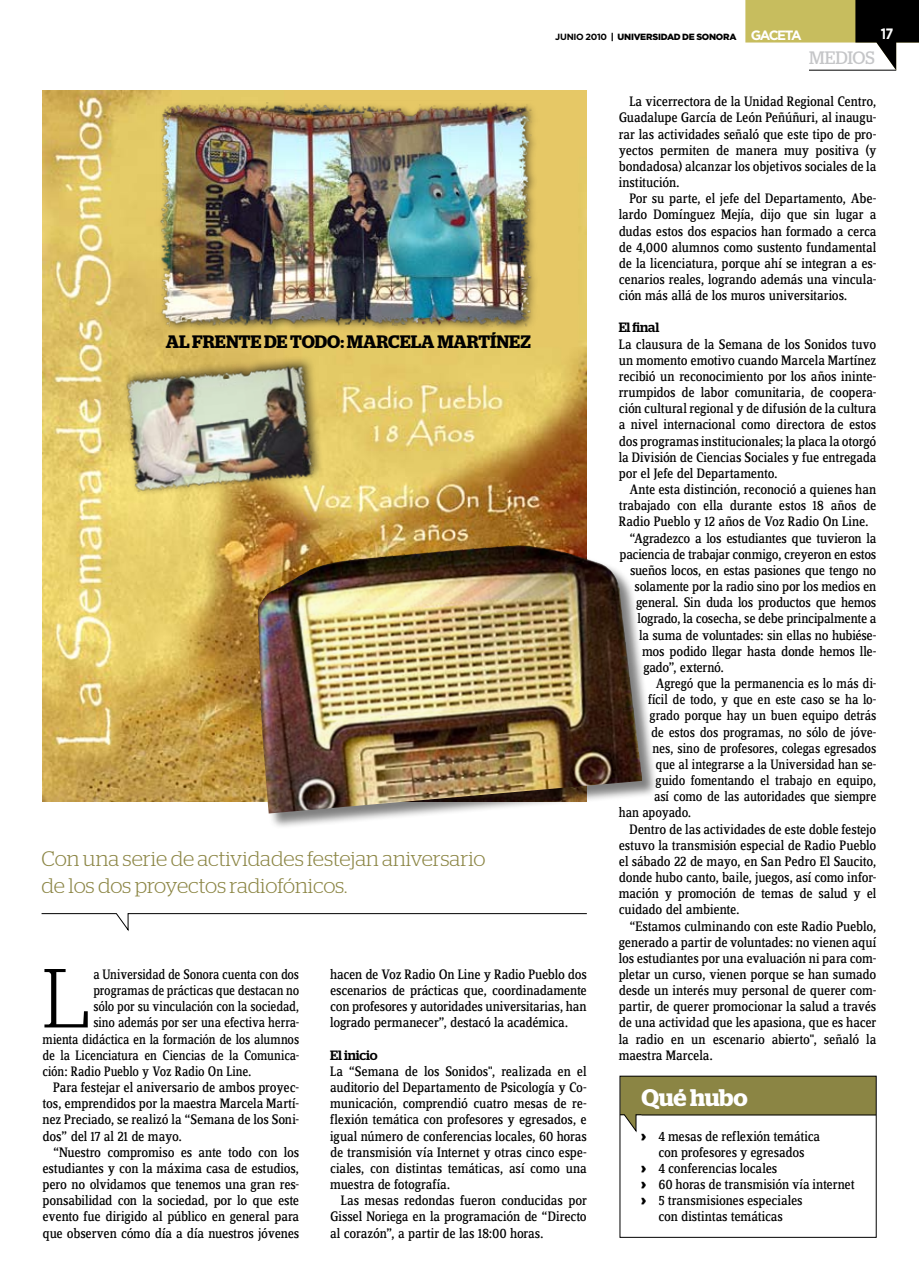
<style>
.page{position:relative;width:919px;height:1276px;background:#fff}
.page>*{position:absolute;margin:0;border:0;box-sizing:border-box;transform-origin:0 0}
.t1{font:300 83.55px "Stag";color:#000}
.t2{font:600 24px "Stag";color:#fff}
.t3{font:300 21px/26.7px "Stag";letter-spacing:-.005em;color:#8b8544}
.t4{font:600 18px "Stag";letter-spacing:-.005em;color:#000}
.t5{font:18px "Stag";color:#c5c6c8}
.t6{font:700 15px "Gotham";color:#fff;scale:.85 1}
.t7{font:14.25px/16.2px "Zine Serif Dis";letter-spacing:-.015em;color:#000;text-align:justify}
.t8{font:14.25px "Zine Serif Dis";letter-spacing:-.015em;color:#000;scale:.95 1}
.t9{font:500 13.5px "Stag";letter-spacing:-.01em;color:#000}
.t10{font:700 13.5px "Gotham";letter-spacing:-.115em;color:#fff}
.t11{font:700 9px "Gotham";letter-spacing:-.03em;color:#000}
.t12{font:900 9px "Gotham";color:#000}
.s1{font-weight:900}
.s2{font-family:"Stag";font-weight:900;font-size:15px}
</style>
<div class="page">
<hr style="left:808px;top:70px;width:88px;height:1px;background:#000">
<div style="left:620px;top:1076px;width:255px;height:39px;background:#8b8544"></div>
<hr style="left:641px;top:1114px;width:234px;height:1px;background:#000">
<div style="left:619px;top:1076px;width:257px;height:161px;border:1px solid #000"></div>
<svg style="left:619px;top:1114px;width:23px;height:18px"></svg>
<img style="left:43px;top:90px;width:543px;height:711px">
<div style="left:151px;top:95px;width:400px;height:252px;background:#e5c866"></div>
<img style="left:156px;top:102px;width:378px;height:227px">
<div style="left:118px;top:350px;width:224px;height:158px;background:#000;opacity:.6"></div>
<img style="left:123px;top:362px;width:194px;height:132px">
<div style="left:258px;top:545px;width:417px;height:300px;background:#000;opacity:.5"></div>
<img style="left:259px;top:548px;width:216px;height:58px">
<svg style="left:41px;top:913px;width:546px;height:18px"></svg>
<svg style="left:745px;top:0;width:173px;height:70px"></svg>
<p class="t11" style="left:555px;top:31px;width:70px">JUNIO 2010 <span class="s1">| UNIVER</span></p>
<p class="t12" style="left:652px;top:30px;width:13px">SIDAD</p>
<p class="t12" style="left:682px;top:30px;width:28px">DE SONORA</p>
<p class="t10" style="left:750px;top:27px;width:52px">GACETA</p>
<p class="t6" style="left:880px;top:25px;width:16px">17</p>
<p class="t4" style="left:166px;top:331px;width:366px">AL FRENTE DE TODO: MARCELA MARTÍNEZ</p>
<h3 class="t3" style="left:42px;top:845px;width:445px">Con una serie de actividades festejan aniversario de los dos proyectos radiofónicos.</h3>
<h1 class="t1" style="left:43px;top:951px;width:49px">L</h1>
<p class="t8" style="left:93px;top:967px;width:218px">a Universidad de Sonora cuenta con dos</p>
<p class="t8" style="left:93px;top:983px;width:218px">programas de prácticas que destacan no</p>
<p class="t8" style="left:93px;top:999px;width:218px">sólo por su vinculación con la sociedad,</p>
<p class="t8" style="left:93px;top:1016px;width:218px">sino además por ser una efectiva herra-</p>
<p class="t8" style="left:43px;top:1032px;width:271px">mienta didáctica en la formación de los alumnos</p>
<p class="t8" style="left:43px;top:1048px;width:272px">de la Licenciatura en Ciencias de la Comunica-</p>
<p class="t8" style="left:43px;top:1064px;width:221px">ción: Radio Pueblo y Voz Radio On Line.</p>
<p class="t7" style="left:53px;top:1080px;width:247px">Para festejar el aniversario de ambos proyec-</p>
<p class="t7" style="left:43px;top:1096px;width:258px">tos, emprendidos por la maestra Marcela Martí-</p>
<p class="t7" style="left:43px;top:1112px;width:258px">nez Preciado, se realizó la “Semana de los Soni-</p>
<p class="t7" style="left:43px;top:1128px;width:141px">dos” del 17 al 21 de mayo.</p>
<p class="t7" style="left:53px;top:1144px;width:247px">“Nuestro compromiso es ante todo con los</p>
<p class="t7" style="left:43px;top:1160px;width:258px">estudiantes y con la máxima casa de estudios,</p>
<p class="t7" style="left:43px;top:1177px;width:258px">pero no olvidamos que tenemos una gran res-</p>
<p class="t7" style="left:43px;top:1193px;width:258px">ponsabilidad con la sociedad, por lo que este</p>
<p class="t7" style="left:43px;top:1209px;width:258px">evento fue dirigido al público en general para</p>
<p class="t7" style="left:43px;top:1225px;width:258px">que observen cómo día a día nuestros jóvenes</p>
<p class="t7" style="left:330px;top:967px;width:258px">hacen de Voz Radio On Line y Radio Pueblo dos escenarios de prácticas que, coordinadamente con profesores y autoridades universitarias, han logrado permanecer”, destacó la académica.</p>
<p class="t9" style="left:330px;top:1047px;width:49px">El inicio</p>
<p class="t7" style="left:330px;top:1064px;width:258px">La “Semana de los Sonidos", realizada en el auditorio del Departamento de Psicología y Co&shy;municación, comprendió cuatro mesas de re&shy;flexión temática con profesores y egresados, e igual número de conferencias locales, 60 horas de transmisión vía Internet y otras cinco espe&shy;ciales, con distintas temáticas, así como una muestra de fotografía.</p>
<p class="t7" style="left:330px;top:1193px;width:258px;text-indent:11px">Las mesas redondas fueron conducidas por Gissel Noriega en la programación de “Directo al corazón”, a partir de las 18:00 horas.</p>
<p class="t5" style="left:809px;top:47px;width:12px">MEDIOS</p>
<p class="t7" style="left:618px;top:94px;width:259px;text-indent:11px">La vicerrectora de la Unidad Regional Centro, Guadalupe García de León Peñúñuri, al inaugu&shy;rar las actividades señaló que este tipo de pro&shy;yectos permiten de manera muy positiva (y bondadosa) alcanzar los objetivos sociales de la institución.</p>
<p class="t7" style="left:618px;top:191px;width:259px;text-indent:11px">Por su parte, el jefe del Departamento, Abe&shy;lardo Domínguez Mejía, dijo que sin lugar a dudas estos dos espacios han formado a cerca de 4,000 alumnos como sustento fundamental de la licenciatura, porque ahí se integran a es&shy;cenarios reales, logrando además una vincula&shy;ción más allá de los muros universitarios.</p>
<p class="t9" style="left:618px;top:320px;width:42px">El final</p>
<p class="t7" style="left:618px;top:336px;width:259px">La clausura de la Semana de los Sonidos tuvo un momento emotivo cuando Marcela Martínez recibió un reconocimiento por los años ininte&shy;rrumpidos de labor comunitaria, de coopera&shy;ción cultural regional y de difusión de la cultura a nivel internacional como directora de estos dos programas institucionales; la placa la otorgó la División de Ciencias Sociales y fue entregada por el Jefe del Departamento.</p>
<p class="t7" style="left:629px;top:482px;width:248px">Ante esta distinción, reconoció a quienes han</p>
<p class="t7" style="left:618px;top:498px;width:259px">trabajado con ella durante estos 18 años de</p>
<p class="t7" style="left:618px;top:514px;width:251px">Radio Pueblo y 12 años de Voz Radio On Line.</p>
<p class="t7" style="left:629px;top:530px;width:248px">“Agradezco a los estudiantes que tuvieron la</p>
<p class="t7" style="left:619px;top:547px;width:258px">paciencia de trabajar conmigo, creyeron en estos</p>
<p class="t7" style="left:630px;top:563px;width:248px">sueños locos, en estas pasiones que tengo no</p>
<p class="t7" style="left:634px;top:579px;width:243px">solamente por la radio sino por los medios en</p>
<p class="t7" style="left:636px;top:595px;width:242px">general. Sin duda los productos que hemos</p>
<p class="t7" style="left:637px;top:611px;width:240px">logrado, la cosecha, se debe principalmente a</p>
<p class="t7" style="left:639px;top:627px;width:239px">la suma de voluntades: sin ellas no hubiése-</p>
<p class="t7" style="left:642px;top:643px;width:236px">mos podido llegar hasta donde hemos lle-</p>
<p class="t7" style="left:643px;top:660px;width:82px">gado”, externó.</p>
<p class="t7" style="left:655px;top:676px;width:222px">Agregó que la permanencia es lo más di-</p>
<p class="t7" style="left:648px;top:692px;width:230px">fícil de todo, y que en este caso se ha lo-</p>
<p class="t7" style="left:649px;top:708px;width:228px">grado porque hay un buen equipo detrás</p>
<p class="t7" style="left:651px;top:724px;width:227px">de estos dos programas, no sólo de jóve-</p>
<p class="t7" style="left:652px;top:740px;width:225px">nes, sino de profesores, colegas egresados</p>
<p class="t7" style="left:655px;top:757px;width:222px">que al integrarse a la Universidad han se-</p>
<p class="t7" style="left:655px;top:773px;width:222px">guido fomentando el trabajo en equipo,</p>
<p class="t7" style="left:654px;top:789px;width:224px">así como de las autoridades que siempre</p>
<p class="t7" style="left:618px;top:805px;width:74px">han apoyado.</p>
<p class="t7" style="left:629px;top:821px;width:248px">Dentro de las actividades de este doble festejo</p>
<p class="t7" style="left:618px;top:837px;width:259px">estuvo la transmisión especial de Radio Pueblo</p>
<p class="t7" style="left:618px;top:853px;width:259px">el sábado 22 de mayo, en San Pedro El Saucito,</p>
<p class="t7" style="left:618px;top:870px;width:259px">donde hubo canto, baile, juegos, así como infor-</p>
<p class="t7" style="left:618px;top:886px;width:259px">mación y promoción de temas de salud y el</p>
<p class="t7" style="left:618px;top:902px;width:122px">cuidado del ambiente.</p>
<p class="t7" style="left:629px;top:918px;width:248px">“Estamos culminando con este Radio Pueblo,</p>
<p class="t7" style="left:618px;top:934px;width:259px">generado a partir de voluntades: no vienen aquí</p>
<p class="t7" style="left:618px;top:950px;width:259px">los estudiantes por una evaluación ni para com-</p>
<p class="t7" style="left:618px;top:967px;width:259px">pletar un curso, vienen porque se han sumado</p>
<p class="t7" style="left:618px;top:983px;width:259px">desde un interés muy personal de querer com-</p>
<p class="t7" style="left:618px;top:999px;width:259px">partir, de querer promocionar la salud a través</p>
<p class="t7" style="left:618px;top:1015px;width:259px">de una actividad que les apasiona, que es hacer</p>
<p class="t7" style="left:618px;top:1031px;width:259px">la radio en un escenario abierto", señaló la</p>
<p class="t7" style="left:618px;top:1047px;width:96px">maestra Marcela.</p>
<h2 class="t2" style="left:641px;top:1083px;width:108px">QUÉ HUBO</h2>
<p class="t7" style="left:641px;top:1128px;width:180px"><span class="s2">›</span> 4 mesas de reflexión temática</p>
<p class="t7" style="left:658px;top:1144px;width:147px">con profesores y egresados</p>
<p class="t7" style="left:641px;top:1160px;width:137px"><span class="s2">›</span> 4 conferencias locales</p>
<p class="t7" style="left:641px;top:1177px;width:215px"><span class="s2">›</span> 60 horas de transmisión vía internet</p>
<p class="t7" style="left:641px;top:1193px;width:163px"><span class="s2">›</span> 5 transmisiones especiales</p>
<p class="t7" style="left:658px;top:1209px;width:126px">con distintas temáticas</p>
</div>
